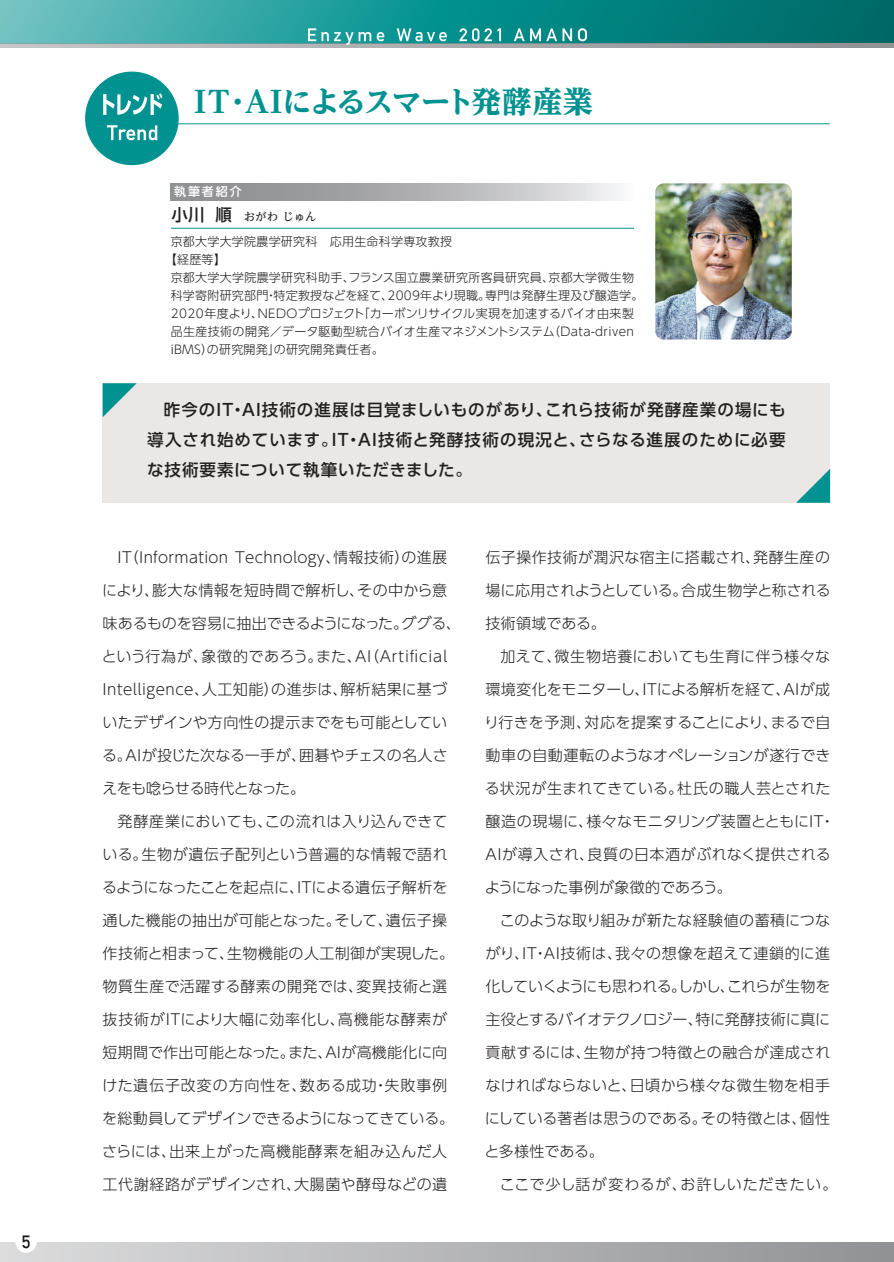
<style>
.page{position:relative;width:894px;height:1262px;background:#fff}
.page>*{position:absolute;margin:0;border:0;box-sizing:border-box;transform-origin:0 0}
.t1{font:800 30px "UD Reimin Pr 6";letter-spacing:-.03em;color:#009290}
.t2{font:500 16.5px/30px "UD Shin Go Pro";letter-spacing:.05em;color:#231f20;text-align:justify}
.t3{font:300 15px/33px "UD Shin Go Pro";letter-spacing:.02em;color:#231f20}
.t4{font:300 15px "UD Shin Go Pro";letter-spacing:.04em;color:#231f20}
.t5{font:300 15px "UD Shin Go Pro";color:#231f20}
.t6{font:300 15px "UD Shin Go Pro";letter-spacing:-.015em;color:#231f20}
.t7{font:300 15px "UD Shin Go Pro";letter-spacing:-.01em;color:#231f20}
.t8{font:300 15px "UD Shin Go Pro";letter-spacing:-.04em;color:#231f20}
.t9{font:300 15px "UD Shin Go Pro";letter-spacing:.055em;color:#231f20}
.t10{font:300 15px "UD Shin Go Pro";letter-spacing:-.02em;color:#231f20}
.t11{font:300 15px "UD Shin Go Pro";letter-spacing:.06em;color:#231f20}
.t12{font:300 15px "UD Shin Go Pro";letter-spacing:.045em;color:#231f20}
.t13{font:300 12px "UD Shin Go Pro";letter-spacing:.02em;color:#231f20}
.t14{font:500 12px "UD Shin Go Pro";letter-spacing:.16em;color:#fff}
.t15{font:500 11.55px "UD Reimin Pr 6";color:#231f20}
.s1{font-family:"UD Shin Go Pro";font-size:16.5px}
</style>
<div class="page">
<div style="left:103px;top:383px;width:727px;height:120px;background:#eae7e5"></div>
<svg style="left:103px;top:383px;width:34px;height:34px"></svg>
<svg style="left:796px;top:469px;width:34px;height:34px"></svg>
<svg style="left:171px;top:183px;width:447px;height:17px;background:#b1b2b5"></svg>
<hr style="left:171px;top:228px;width:463px;height:1px;background:#009290">
<div style="left:0;top:1242px;width:893px;height:20px;background:linear-gradient(to right,#dcdcdd,#919295)"></div>
<svg style="left:893px;top:1242px;width:1px;height:20px"></svg>
<hr style="left:893px;top:0;width:1px;height:43px;background:#006764">
<svg style="left:0;top:0;width:893px;height:43px;background:#1e9391"></svg>
<hr style="left:103px;top:123px;width:726px;height:1px;background:#009290">
<div style="left:15px;top:1231px;width:22px;height:22px;background:#fff;border-radius:50%"></div>
<svg style="left:22px;top:1235px;width:8px;height:13px"></svg>
<svg style="left:0;top:43px;width:893px;height:4px;background:#9ea6a8"></svg>
<img style="left:655px;top:183px;width:136px;height:157px">
<div style="left:85px;top:72px;width:94px;height:93px;background:#009290;border-radius:50%"></div>
<svg style="left:103px;top:93px;width:59px;height:22px"></svg>
<svg style="left:107px;top:125px;width:50px;height:15px"></svg>
<svg style="left:308px;top:28px;width:63px;height:17px"></svg>
<svg style="left:377px;top:32px;width:7px;height:9px"></svg>
<svg style="left:397px;top:28px;width:50px;height:13px"></svg>
<svg style="left:459px;top:28px;width:42px;height:13px"></svg>
<svg style="left:514px;top:28px;width:10px;height:13px"></svg>
<svg style="left:530px;top:28px;width:42px;height:13px"></svg>
<svg style="left:578px;top:28px;width:9px;height:13px"></svg>
<h1 class="t1" style="left:194px;top:76px;width:401px">IT・AIによるスマート発酵産業</h1>
<p class="t14" style="left:174px;top:182px;width:69px">執筆者紹介</p>
<p class="t15" style="left:172px;top:208px;width:147px"><span class="s1">小川 順</span>　おがわ じゅん</p>
<p class="t13" style="left:171px;top:232px;width:283px">京都大学大学院農学研究科　応用生命科学専攻教授</p>
<p class="t13" style="left:165px;top:250px;width:63px">【経歴等】</p>
<p class="t13" style="left:171px;top:268px;width:465px">京都大学大学院農学研究科助手、フランス国立農業研究所客員研究員、京都大学微生物</p>
<p class="t13" style="left:171px;top:286px;width:474px">科学寄附研究部門・特定教授などを経て、2009年より現職。専門は発酵生理及び醸造学。</p>
<p class="t13" style="left:171px;top:304px;width:465px">2020年度より、NEDOプロジェクト「カーボンリサイクル実現を加速するバイオ由来製</p>
<p class="t13" style="left:171px;top:322px;width:465px">品生産技術の開発／データ駆動型統合バイオ生産マネジメントシステム（Data-driven</p>
<p class="t13" style="left:171px;top:340px;width:214px">iBMS）の研究開発」の研究開発責任者。</p>
<p class="t2" style="left:147px;top:395px;width:640px;text-indent:17px">昨今のIT・AI技術の進展は目覚ましいものがあり、これら技術が発酵産業の場にも導入され始めています。IT・AI技術と発酵技術の現況と、さらなる進展のために必要な技術要素について執筆いただきました。</p>
<p class="t3" style="left:118px;top:540px;width:331px">IT（Information Technology、情報技術）の進展</p>
<p class="t3" style="left:102px;top:573px;width:346px">により、膨大な情報を短時間で解析し、その中から意</p>
<p class="t10" style="left:103px;top:611px;width:360px">味あるものを容易に抽出できるようになった。ググる、</p>
<p class="t9" style="left:102px;top:644px;width:347px">という行為が、象徴的であろう。また、AI（Artificial</p>
<p class="t3" style="left:103px;top:672px;width:346px">Intelligence、人工知能）の進歩は、解析結果に基づ</p>
<p class="t3" style="left:103px;top:705px;width:346px">いたデザインや方向性の提示までをも可能としてい</p>
<p class="t3" style="left:102px;top:738px;width:347px">る。AIが投じた次なる一手が、囲碁やチェスの名人さ</p>
<p class="t8" style="left:102px;top:776px;width:204px">えをも唸らせる時代となった。</p>
<p class="t3" style="left:118px;top:804px;width:331px">発酵産業においても、この流れは入り込んできて</p>
<p class="t4" style="left:103px;top:842px;width:346px">いる。生物が遺伝子配列という普遍的な情報で語れ</p>
<p class="t6" style="left:102px;top:875px;width:347px">るようになったことを起点に、ITによる遺伝子解析を</p>
<p class="t3" style="left:103px;top:903px;width:346px">通した機能の抽出が可能となった。そして、遺伝子操</p>
<p class="t3" style="left:103px;top:936px;width:353px">作技術と相まって、生物機能の人工制御が実現した。</p>
<p class="t4" style="left:103px;top:974px;width:346px">物質生産で活躍する酵素の開発では、変異技術と選</p>
<p class="t3" style="left:103px;top:1002px;width:346px">抜技術がITにより大幅に効率化し、高機能な酵素が短期間で作出可能となった。また、AIが高機能化に向</p>
<p class="t11" style="left:102px;top:1073px;width:346px">けた遺伝子改変の方向性を、数ある成功・失敗事例</p>
<p class="t7" style="left:102px;top:1106px;width:353px">を総動員してデザインできるようになってきている。</p>
<p class="t4" style="left:102px;top:1139px;width:346px">さらには、出来上がった高機能酵素を組み込んだ人</p>
<p class="t3" style="left:103px;top:1167px;width:346px">工代謝経路がデザインされ、大腸菌や酵母などの遺</p>
<p class="t3" style="left:485px;top:540px;width:346px">伝子操作技術が潤沢な宿主に搭載され、発酵生産の</p>
<p class="t7" style="left:485px;top:578px;width:347px">場に応用されようとしている。合成生物学と称される</p>
<p class="t3" style="left:485px;top:606px;width:122px">技術領域である。</p>
<p class="t3" style="left:500px;top:639px;width:331px">加えて、微生物培養においても生育に伴う様々な</p>
<p class="t5" style="left:485px;top:677px;width:346px">環境変化をモニターし、ITによる解析を経て、AIが成</p>
<p class="t5" style="left:484px;top:710px;width:348px">り行きを予測、対応を提案することにより、まるで自</p>
<p class="t3" style="left:485px;top:738px;width:346px">動車の自動運転のようなオペレーションが遂行でき</p>
<p class="t3" style="left:485px;top:771px;width:347px">る状況が生まれてきている。杜氏の職人芸とされた</p>
<p class="t3" style="left:485px;top:804px;width:351px">醸造の現場に、様々なモニタリング装置とともにIT・</p>
<p class="t3" style="left:485px;top:837px;width:347px">AIが導入され、良質の日本酒がぶれなく提供される</p>
<p class="t5" style="left:485px;top:875px;width:248px">ようになった事例が象徴的であろう。</p>
<p class="t3" style="left:499px;top:903px;width:332px">このような取り組みが新たな経験値の蓄積につな</p>
<p class="t3" style="left:485px;top:936px;width:346px">がり、IT・AI技術は、我々の想像を超えて連鎖的に進</p>
<p class="t8" style="left:485px;top:974px;width:346px">化していくようにも思われる。しかし、これらが生物を</p>
<p class="t6" style="left:485px;top:1007px;width:346px">主役とするバイオテクノロジー、特に発酵技術に真に</p>
<p class="t4" style="left:485px;top:1040px;width:346px">貢献するには、生物が持つ特徴との融合が達成され</p>
<p class="t3" style="left:485px;top:1068px;width:346px">なければならないと、日頃から様々な微生物を相手</p>
<p class="t3" style="left:485px;top:1101px;width:346px">にしている著者は思うのである。その特徴とは、個性</p>
<p class="t5" style="left:484px;top:1139px;width:121px">と多様性である。</p>
<p class="t12" style="left:499px;top:1172px;width:339px">ここで少し話が変わるが、お許しいただきたい。</p>
</div>
